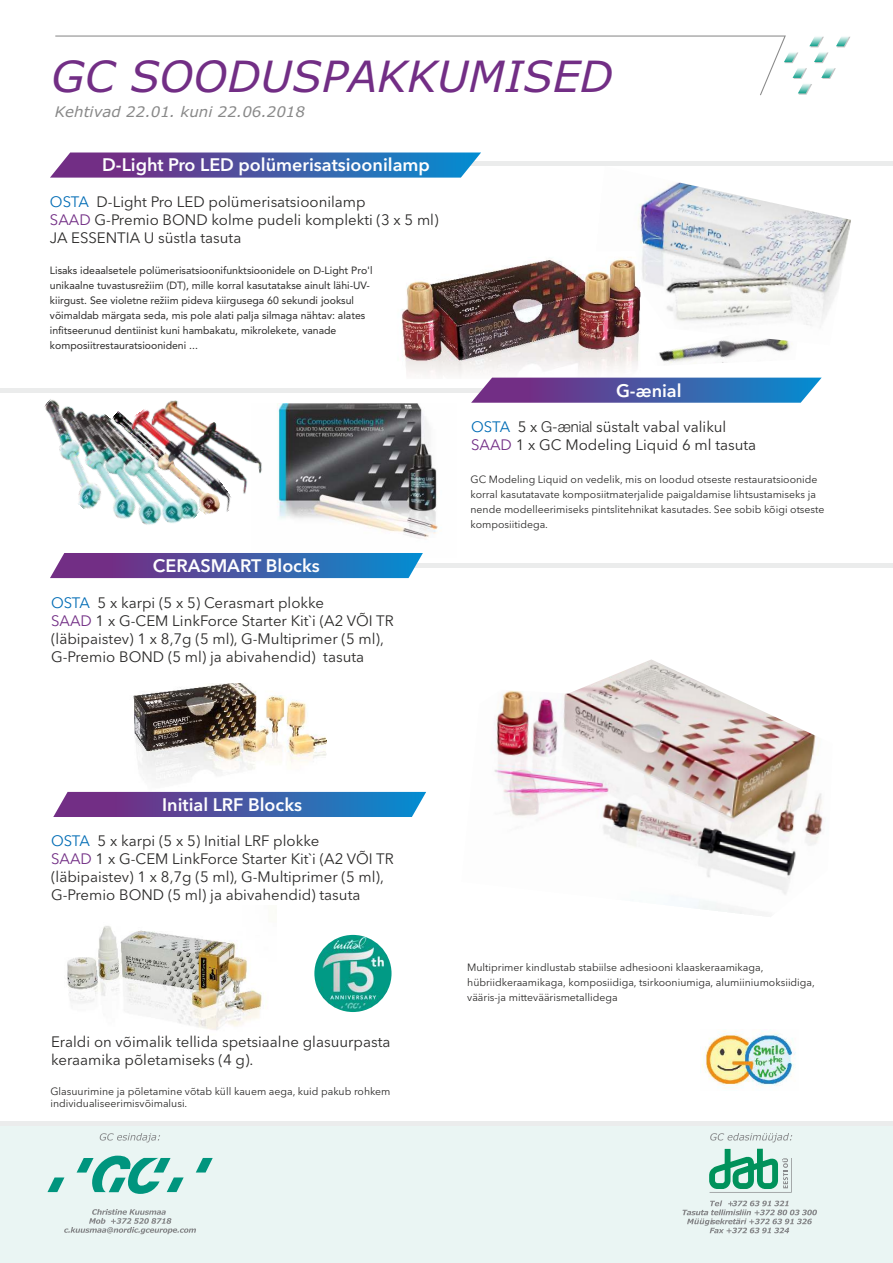
<style>
.page{position:relative;width:893px;height:1263px;background:#fff}
.page>*{position:absolute;margin:0;border:0;box-sizing:border-box;transform-origin:0 0}
.t1{font:italic 43.2px "Verdana";color:#722e85}
.t2{font:600 18px "Avenir Next LT Pro";color:#fefefe}
.t3{font:15px/18px "Avenir Next LT Pro";color:#2b2a29}
.t4{font:italic 14.55px "Verdana";color:#898989}
.t5{font:10.5px/15px "Avenir Next LT Pro";color:#2b2a29}
.t6{font:10.5px/15px "Avenir LT Std";color:#2b2a29}
.s1{color:#006cb5}
.s2{color:#722e85}
.s3{font-family:"Helvetica Neue LT Pro";font-weight:300}
</style>
<div class="page">
<img style="left:109px;top:683px;width:217px;height:109px">
<img style="left:67px;top:926px;width:195px;height:104px">
<img style="left:660px;top:345px;width:130px;height:19px">
<img style="left:638px;top:182px;width:213px;height:163px">
<img style="left:401px;top:251px;width:259px;height:127px">
<img style="left:277px;top:403px;width:161px;height:136px">
<img style="left:494px;top:659px;width:330px;height:255px">
<hr style="left:80px;top:162px;width:813px;height:4px;background:#ebecec">
<hr style="left:0;top:388px;width:764px;height:4px;background:#ebecec">
<svg style="left:55px;top:36px;width:795px;height:59px"></svg>
<svg style="left:471px;top:378px;width:351px;height:25px;background:#5363aa"></svg>
<svg style="left:50px;top:152px;width:431px;height:26px;background:#5464ab"></svg>
<img style="left:11px;top:392px;width:197px;height:127px">
<img style="left:236px;top:403px;width:50px;height:97px">
<img style="left:128px;top:398px;width:108px;height:127px">
<div style="left:0;top:1121px;width:893px;height:141px;background:#eaf5f3"></div>
<hr style="left:0;top:1121px;width:893px;height:4px;background:#ebecec">
<svg style="left:100px;top:1133px;width:60px;height:9px"></svg>
<svg style="left:196px;top:1158px;width:17px;height:14px"></svg>
<svg style="left:77px;top:1155px;width:107px;height:39px"></svg>
<svg style="left:47px;top:1177px;width:17px;height:15px"></svg>
<svg style="left:64px;top:1209px;width:132px;height:25px"></svg>
<img style="left:702px;top:1030px;width:94px;height:59px">
<div style="left:336px;top:563px;width:557px;height:5px;background:#ebecec"></div>
<svg style="left:50px;top:553px;width:373px;height:25px;background:#4c5da7"></svg>
<svg style="left:53px;top:792px;width:373px;height:25px;background:#4c5da7"></svg>
<svg style="left:710px;top:1133px;width:82px;height:9px"></svg>
<svg style="left:709px;top:1149px;width:83px;height:44px"></svg>
<svg style="left:682px;top:1200px;width:135px;height:33px"></svg>
<img style="left:314px;top:935px;width:77px;height:77px;border-radius:50%">
<h1 class="t1" style="left:51px;top:59px;width:563px">GC SOODUSPAKKUMISED</h1>
<p class="t4" style="left:55px;top:106px;width:252px">Kehtivad 22.01. kuni 22.06.2018</p>
<p class="t2" style="left:102px;top:157px;width:329px">D-Light Pro LED polümerisatsioonilamp</p>
<p class="t3" style="left:50px;top:194px;width:390px"><span class="s1">OSTA</span> D-Light Pro LED polümerisatsioonilamp<br><span class="s2">SAAD</span> G-Premio BOND kolme pudeli komplekti (3 x 5 ml)<br>JA ESSENTIA U süstla tasuta</p>
<p class="t6" style="left:50px;top:264px;width:324px">Lisaks ideaalsetele polümerisatsioonifunktsioonidele on D-Light Pro'l unikaalne tuvastusrežiim (DT), mille korral kasutatakse ainult lähi-UV&shy;kiirgust. See violetne režiim pideva kiirgusega 60 sekundi jooksul võimaldab märgata seda, mis pole alati palja silmaga nähtav: alates infitseerunud dentiinist kuni hambakatu, mikrolekete, vanade komposiitrestauratsioonideni ...</p>
<p class="t2" style="left:153px;top:559px;width:168px">CERASMART Blocks</p>
<p class="t3" style="left:51px;top:595px;width:344px"><span class="s1">OSTA</span> 5 x karpi (5 x 5) Cerasmart plokke<br><span class="s2">SAAD</span> 1 x G-CEM LinkForce Starter Kit`i (A2 VÕI TR (läbipaistev) 1 x 8,7g (5 ml), G-Multiprimer (5 ml), G-Premio BOND (5 ml) ja abivahendid) tasuta</p>
<p class="t2" style="left:162px;top:798px;width:141px">Initial LRF Blocks</p>
<p class="t3" style="left:51px;top:833px;width:344px"><span class="s1">OSTA</span> 5 x karpi (5 x 5) Initial LRF plokke<br><span class="s2">SAAD</span> 1 x G-CEM LinkForce Starter Kit`i (A2 VÕI TR (läbipaistev) 1 x 8,7g (5 ml), G-Multiprimer (5 ml), G-Premio BOND (5 ml) ja abivahendid) tasuta</p>
<p class="t3" style="left:51px;top:1034px;width:341px">Eraldi on võimalik tellida spetsiaalne glasuurpasta keraamika põletamiseks (4 g).</p>
<p class="t5" style="left:50px;top:1086px;width:342px;line-height:12.5px">Glasuurimine ja põletamine võtab küll kauem aega, kuid pakub rohkem individualiseerimisvõimalusi.</p>
<p class="t2" style="left:616px;top:383px;width:67px">G-ænial</p>
<p class="t3" style="left:471px;top:420px;width:287px"><span class="s1">OSTA</span> 5 x <span class="s3">G-ænial</span> süstalt vabal valikul<br><span class="s2">SAAD</span> 1 x GC Modeling Liquid 6 ml tasuta</p>
<p class="t5" style="left:470px;top:473px;width:356px">GC Modeling Liquid on vedelik, mis on loodud otseste restauratsioonide korral kasutatavate komposiitmaterjalide paigaldamise lihtsustamiseks ja nende modelleerimiseks pintslitehnikat kasutades. See sobib kõigi otseste komposiitidega.</p>
<p class="t5" style="left:467px;top:960px;width:349px">Multiprimer kindlustab stabiilse adhesiooni klaaskeraamikaga, hübriidkeraamikaga, komposiidiga, tsirkooniumiga, alumiiniumoksiidiga, vääris-ja mitteväärismetallidega</p>
</div>
